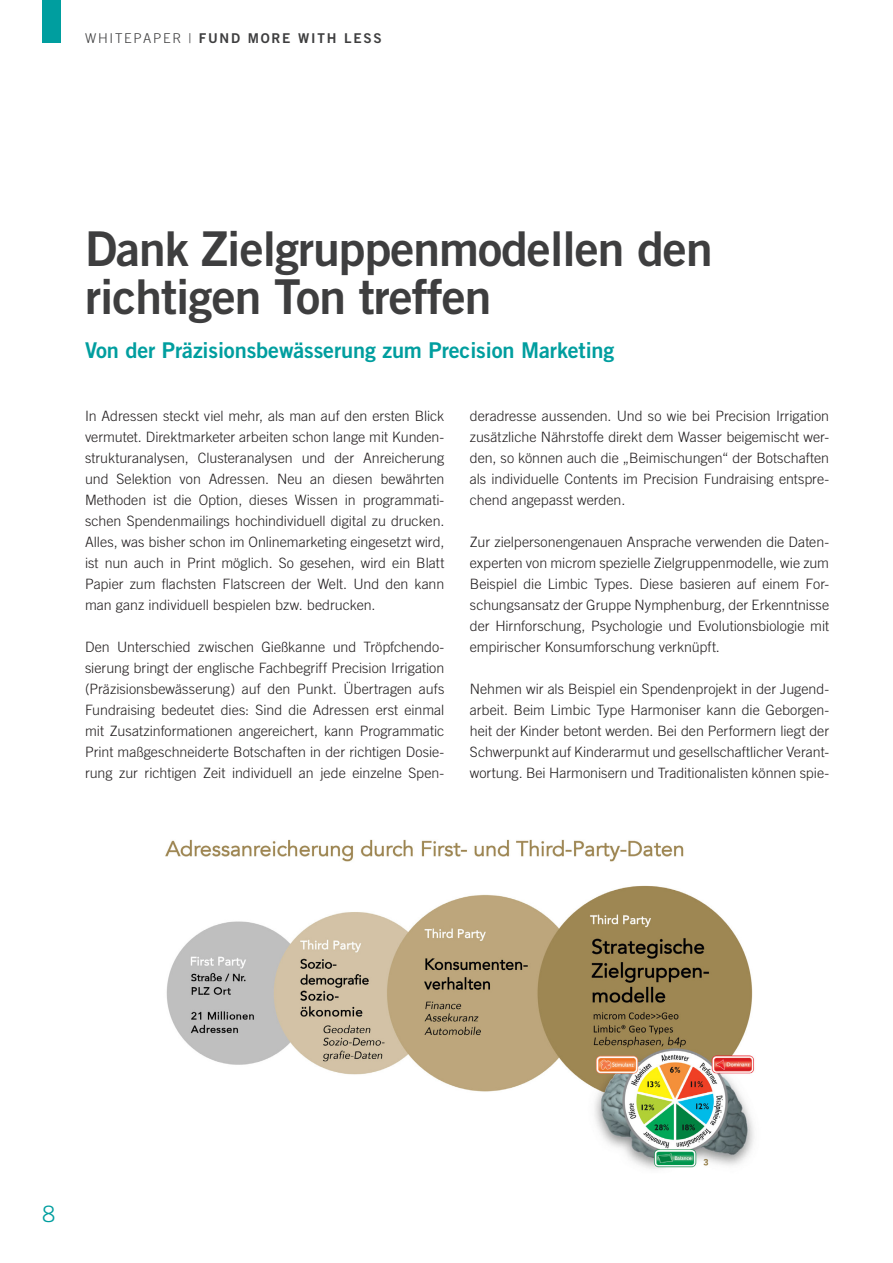
<style>
.page{position:relative;width:893px;height:1263px;background:#fff}
.page>*{position:absolute;margin:0;border:0;box-sizing:border-box;transform-origin:0 0}
.t1{font:48px/48px "Trade Gothic LT Std Bd 2";letter-spacing:-.02em;color:#3e3e3f}
.t2{font:300 22.5px "Trade Gothic LT Std";color:#009e9f}
.t3{font:21.75px "Trade Gothic LT Std Bd 2";letter-spacing:-.005em;color:#009e9f}
.t4{font:300 14.25px/21px "Trade Gothic LT Std";color:#231f20;text-align:justify}
.t5{font:13.5px "Trade Gothic LT Std Bd 2";letter-spacing:.13em;color:#3e3e3f}
.s1{font-family:"Trade Gothic LT Std";font-weight:300}
</style>
<div class="page">
<div style="left:43px;top:0;width:18px;height:43px;background:#009e9f"></div>
<img style="left:165px;top:839px;width:590px;height:330px">
<p class="t5" style="left:85px;top:29px;width:298px"><span class="s1">WHITEPAPER |</span> FUND MORE WITH LESS</p>
<h1 class="t1" style="left:85px;top:224px;width:629px">Dank Zielgruppenmodellen den richtigen Ton treffen</h1>
<h3 class="t3" style="left:85px;top:337px;width:531px">Von der Präzisionsbewässerung zum Precision Marketing</h3>
<p class="t4" style="left:85px;top:405px;width:361px">In Adressen steckt viel mehr, als man auf den ersten Blick vermutet. Direktmarketer arbeiten schon lange mit Kunden&shy;strukturanalysen, Clusteranalysen und der Anreicherung und Selektion von Adressen. Neu an diesen bewährten Methoden ist die Option, dieses Wissen in programmati&shy;schen Spendenmailings hochindividuell digital zu drucken.<br>Alles, was bisher schon im Onlinemarketing eingesetzt wird, ist nun auch in Print möglich. So gesehen, wird ein Blatt Papier zum flachsten Flatscreen der Welt. Und den kann man ganz individuell bespielen bzw. bedrucken.</p>
<p class="t4" style="left:85px;top:636px;width:361px">Den Unterschied zwischen Gießkanne und Tröpfchendo&shy;sierung bringt der englische Fachbegriff Precision Irrigation (Präzisionsbewässerung) auf den Punkt. Übertragen aufs Fundraising bedeutet dies: Sind die Adressen erst einmal mit Zusatzinformationen angereichert, kann Programmatic Print maßgeschneiderte Botschaften in der richtigen Dosie&shy;rung zur richtigen Zeit individuell an jede einzelne Spen-</p>
<p class="t4" style="left:470px;top:405px;width:361px">deradresse aussenden. Und so wie bei Precision Irrigation zusätzliche Nährstoffe direkt dem Wasser beigemischt wer&shy;den, so können auch die „Beimischungen“ der Botschaften als individuelle Contents im Precision Fundraising entspre&shy;chend angepasst werden.</p>
<p class="t4" style="left:470px;top:531px;width:361px">Zur zielpersonengenauen Ansprache verwenden die Daten&shy;experten von microm spezielle Zielgruppenmodelle, wie zum Beispiel die Limbic Types. Diese basieren auf einem For&shy;schungsansatz der Gruppe Nymphenburg, der Erkenntnisse der Hirnforschung, Psychologie und Evolutionsbiologie mit empirischer Konsumforschung verknüpft.</p>
<p class="t4" style="left:470px;top:678px;width:361px">Nehmen wir als Beispiel ein Spendenprojekt in der Jugend&shy;arbeit. Beim Limbic Type Harmoniser kann die Geborgen&shy;heit der Kinder betont werden. Bei den Performern liegt der Schwerpunkt auf Kinderarmut und gesellschaftlicher Verant&shy;wortung. Bei Harmonisern und Traditionalisten können spie-</p>
<h2 class="t2" style="left:43px;top:1200px;width:14px">8</h2>
</div>
